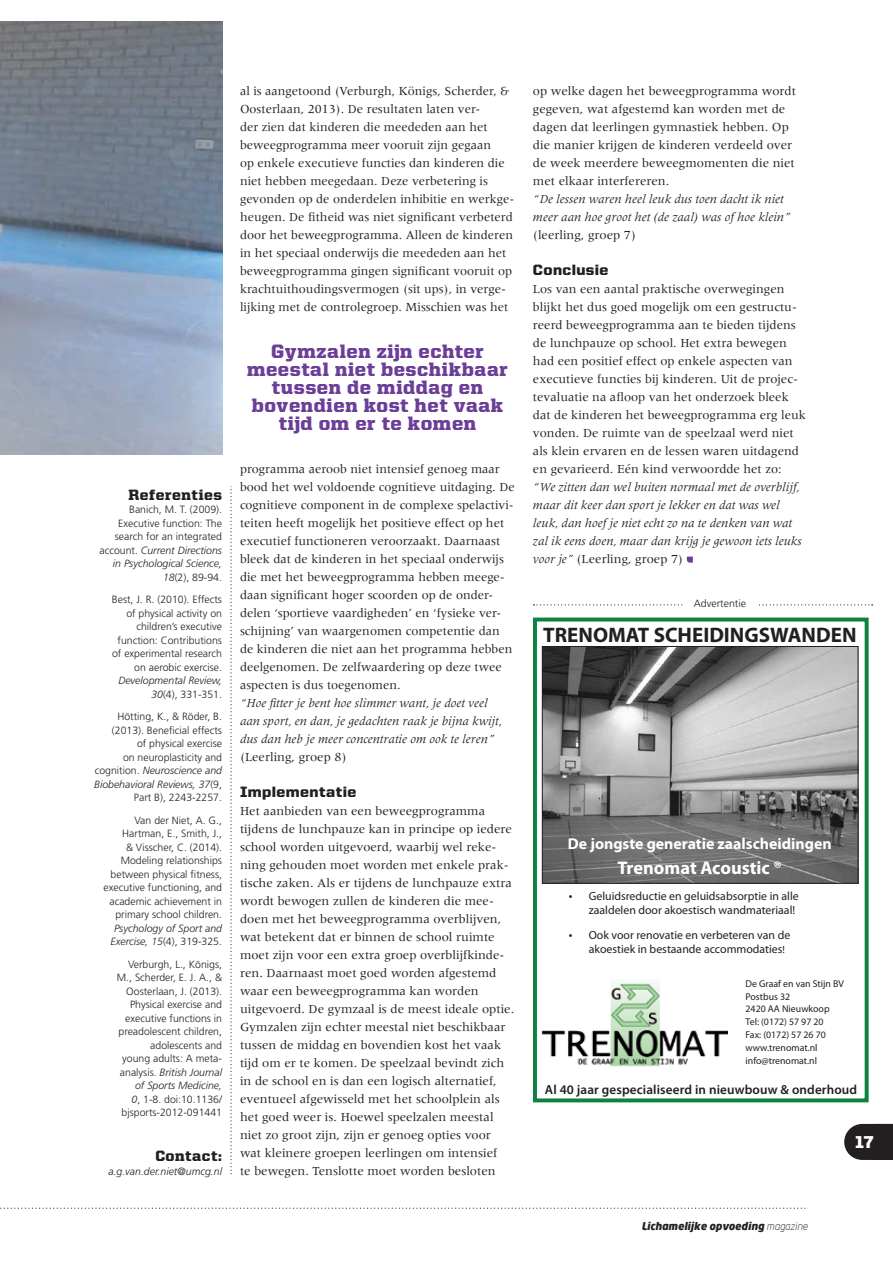
<style>
.page{position:relative;width:893px;height:1263px;background:#fff}
.page>*{position:absolute;margin:0;border:0;box-sizing:border-box;transform-origin:0 0}
.t1{font:700 21px "Myriad Pro";color:#231f20}
.t2{font:900 19.5px/18px "United Serif Reg";letter-spacing:.03em;color:#6b3e98;text-align:center}
.t3{font:700 18.45px "Myriad Pro";color:#fff}
.t4{font:900 17.25px "United Sans Reg";color:#fff}
.t5{font:700 15.75px "Myriad Pro";color:#fff}
.t6{font:900 15px "United Sans Reg";letter-spacing:.025em;color:#231f20}
.t7{font:900 15px "United Serif Reg";letter-spacing:.035em;color:#231f20}
.t8{font:600 13.2px "Myriad Pro";letter-spacing:.01em;color:#231f20}
.t9{font:12.75px/18px "Meridien LT Std";color:#231f20}
.t10{font:italic 12.75px/18px "Meridien LT Std";color:#231f20}
.t11{font:11.85px/14.2px "Myriad Pro";color:#231f20}
.t12{font:300 10.5px/13.5px "Frutiger LT Std";color:#231f20;text-align:right}
.t13{font:italic 300 10.5px/13.5px "Frutiger LT Std";color:#231f20;text-align:right}
.t14{font:italic 900 10.5px "Neo Sans";color:#231f20}
.t15{font:9.9px/12.9px "Myriad Pro";color:#231f20}
.s1{font-style:italic}
.s2{font-style:normal}
.s3{font-size:13.2px}
.s4{font-size:10.5px}
.s5{font-weight:300}
</style>
<div class="page">
<svg style="left:687px;top:557px;width:6px;height:6px"></svg>
<svg style="left:230px;top:489px;width:2px;height:686px"></svg>
<img style="left:0;top:21px;width:222px;height:434px">
<svg style="left:534px;top:604px;width:339px;height:1px"></svg>
<div style="left:683px;top:600px;width:74px;height:18px;background:#fff"></div>
<div style="left:533px;top:618px;width:336px;height:484px;border:4px solid #0c8140"></div>
<img style="left:544px;top:648px;width:312px;height:233px">
<div style="left:542px;top:646px;width:316px;height:237px;border:1px solid #231f20"></div>
<img style="left:541px;top:982px;width:187px;height:85px">
<svg style="left:844px;top:1124px;width:49px;height:36px"></svg>
<svg style="left:0;top:1207px;width:808px;height:2px"></svg>
<p class="t7" style="left:128px;top:486px;width:95px">Referenties</p>
<p class="t12" style="left:100px;top:503px;width:124px">Banich, M. T. (2009).<br>Executive function: The search for an integrated account. <span class="s1">Current Directions in Psychological Science,<br>18</span>(2), 89-94.</p>
<p class="t12" style="left:112px;top:593px;width:112px">Best, J. R. (2010). Effects of physical activity on children’s executive function: Contributions of experimental research on aerobic exercise.</p>
<p class="t13" style="left:118px;top:674px;width:105px">Developmental Review,<br>30<span class="s2">(4), 331-351.</span></p>
<p class="t12" style="left:94px;top:710px;width:129px">Hötting, K., &amp; Röder, B. (2013). Beneficial effects<br>of physical exercise<br>on neuroplasticity and cognition. <span class="s1">Neuroscience and<br>Biobehavioral Reviews, 37</span>(9,<br>Part B), 2243-2257.</p>
<p class="t12" style="left:104px;top:813px;width:120px">Van der Niet, A. G.,<br>Hartman, E., Smith, J.,<br>&amp; Visscher, C. (2014).<br>Modeling relationships between physical fitness, executive functioning, and academic achievement in primary school children.</p>
<p class="t13" style="left:111px;top:921px;width:113px;text-align:center">Psychology of Sport and<br>Exercise, 15<span class="s2">(4), 319-325.</span></p>
<p class="t12" style="left:117px;top:957px;width:107px">Verburgh, L., Königs,<br>M., Scherder, E. J. A., &amp;<br>Oosterlaan, J. (2013).<br>Physical exercise and executive functions in preadolescent children, adolescents and<br>young adults: A meta&shy;analysis. <span class="s1">British Journal of Sports Medicine,<br>0</span>, 1-8. doi:10.1136/ bjsports-2012-091441</p>
<p class="t7" style="left:155px;top:1148px;width:68px">Contact:</p>
<p class="t13" style="left:108px;top:1164px;width:115px">a.g.van.der.niet@umcg.nl</p>
<p class="t9" style="left:240px;top:81px;width:276px">al is aangetoond (Verburgh, Königs, Scherder, &amp; Oosterlaan, 2013). De resultaten laten ver-<br>der zien dat kinderen die meededen aan het beweegprogramma meer vooruit zijn gegaan<br>op enkele executieve functies dan kinderen die niet hebben meegedaan. Deze verbetering is gevonden op de onderdelen inhibitie en werkge&shy;heugen. De fitheid was niet significant verbeterd door het beweegprogramma. Alleen de kinderen in het speciaal onderwijs die meededen aan het beweegprogramma gingen significant vooruit op krachtuithoudingsvermogen (sit ups), in verge&shy;lijking met de controlegroep. Misschien was het</p>
<h2 class="t2" style="left:247px;top:342px;width:262px">Gymzalen zijn echter meestal niet beschikbaar tussen de middag en bovendien kost het vaak tijd om er te komen</h2>
<p class="t9" style="left:240px;top:459px;width:276px">programma aeroob niet intensief genoeg maar bood het wel voldoende cognitieve uitdaging. De cognitieve component in de complexe spelactivi&shy;teiten heeft mogelijk het positieve effect op het executief functioneren veroorzaakt. Daarnaast bleek dat de kinderen in het speciaal onderwijs die met het beweegprogramma hebben meege&shy;daan significant hoger scoorden op de onder&shy;delen ‘sportieve vaardigheden’ en ‘fysieke ver&shy;schijning’ van waargenomen competentie dan de kinderen die niet aan het programma hebben deelgenomen. De zelfwaardering op deze twee aspecten is dus toegenomen.</p>
<p class="t10" style="left:240px;top:694px;width:263px">“Hoe fitter je bent hoe slimmer want, je doet veel aan sport, en dan, je gedachten raak je bijna kwijt, dus dan heb je meer concentratie om ook te leren”</p>
<p class="t9" style="left:240px;top:747px;width:108px">(Leerling, groep 8)</p>
<p class="t6" style="left:240px;top:783px;width:118px">Implementatie</p>
<p class="t9" style="left:240px;top:801px;width:276px">Het aanbieden van een beweegprogramma tijdens de lunchpauze kan in principe op iedere school worden uitgevoerd, waarbij wel reke&shy;ning gehouden moet worden met enkele prak&shy;tische zaken. Als er tijdens de lunchpauze extra wordt bewogen zullen de kinderen die mee&shy;doen met het beweegprogramma overblijven, wat betekent dat er binnen de school ruimte moet zijn voor een extra groep overblijfkinde&shy;ren. Daarnaast moet goed worden afgestemd waar een beweegprogramma kan worden uitgevoerd. De gymzaal is de meest ideale optie.<br>Gymzalen zijn echter meestal niet beschikbaar tussen de middag en bovendien kost het vaak tijd om er te komen. De speelzaal bevindt zich in de school en is dan een logisch alternatief, eventueel afgewisseld met het schoolplein als het goed weer is. Hoewel speelzalen meestal niet zo groot zijn, zijn er genoeg opties voor wat kleinere groepen leerlingen om intensief<br>te bewegen. Tenslotte moet worden besloten</p>
<p class="t9" style="left:533px;top:81px;width:265px">op welke dagen het beweegprogramma wordt gegeven, wat afgestemd kan worden met de dagen dat leerlingen gymnastiek hebben. Op die manier krijgen de kinderen verdeeld over de week meerdere beweegmomenten die niet met elkaar interfereren.</p>
<p class="t10" style="left:533px;top:190px;width:259px">“De lessen waren heel leuk dus toen dacht ik niet meer aan hoe groot het (de zaal) was of hoe klein”</p>
<p class="t9" style="left:533px;top:225px;width:105px">(leerling, groep 7)</p>
<p class="t6" style="left:533px;top:261px;width:77px">Conclusie</p>
<p class="t9" style="left:533px;top:279px;width:274px">Los van een aantal praktische overwegingen blijkt het dus goed mogelijk om een gestructu&shy;reerd beweegprogramma aan te bieden tijdens de lunchpauze op school. Het extra bewegen had een positief effect op enkele aspecten van executieve functies bij kinderen. Uit de projec&shy;tevaluatie na afloop van het onderzoek bleek dat de kinderen het beweegprogramma erg leuk vonden. De ruimte van de speelzaal werd niet als klein ervaren en de lessen waren uitdagend en gevarieerd. Eén kind verwoordde het zo:</p>
<p class="t10" style="left:533px;top:478px;width:270px">“We zitten dan wel buiten normaal met de overblijf, maar dit keer dan sport je lekker en dat was wel leuk, dan hoef je niet echt zo na te denken van wat zal ik eens doen, maar dan krijg je gewoon iets leuks voor je” <span class="s2">(Leerling, groep 7)</span></p>
<p class="t12" style="left:694px;top:597px;width:54px">Advertentie</p>
<h1 class="t1" style="left:543px;top:621px;width:315px">TRENOMAT SCHEIDINGSWANDEN</h1>
<p class="t5" style="left:568px;top:833px;width:265px">De jongste generatie zaalscheidingen</p>
<h3 class="t3" style="left:617px;top:855px;width:166px">Trenomat Acoustic ®</h3>
<p class="t11" style="left:589px;top:889px;width:212px;text-indent:-20px"><span class="s3">•</span> Geluidsreductie en geluidsabsorptie in alle zaaldelen door akoestisch wandmateriaal!</p>
<p class="t11" style="left:589px;top:928px;width:203px;text-indent:-20px"><span class="s3">•</span> Ook voor renovatie en verbeteren van de akoestiek in bestaande accommodaties<span class="s4">!</span></p>
<p class="t15" style="left:745px;top:977px;width:100px">De Graaf en van Stijn BV<br>Postbus 32<br>2420 AA Nieuwkoop<br>Tel: (0172) 57 97 20<br>Fax: (0172) 57 26 70 www.trenomat.nl info@trenomat.nl</p>
<p class="t8" style="left:545px;top:1081px;width:314px">Al 40 jaar gespecialiseerd in nieuwbouw &amp; onderhoud</p>
<p class="t14" style="left:641px;top:1219px;width:168px">Lichamelijke opvoeding <span class="s5">magazine</span></p>
<h3 class="t4" style="left:855px;top:1133px;width:20px">17</h3>
</div>
